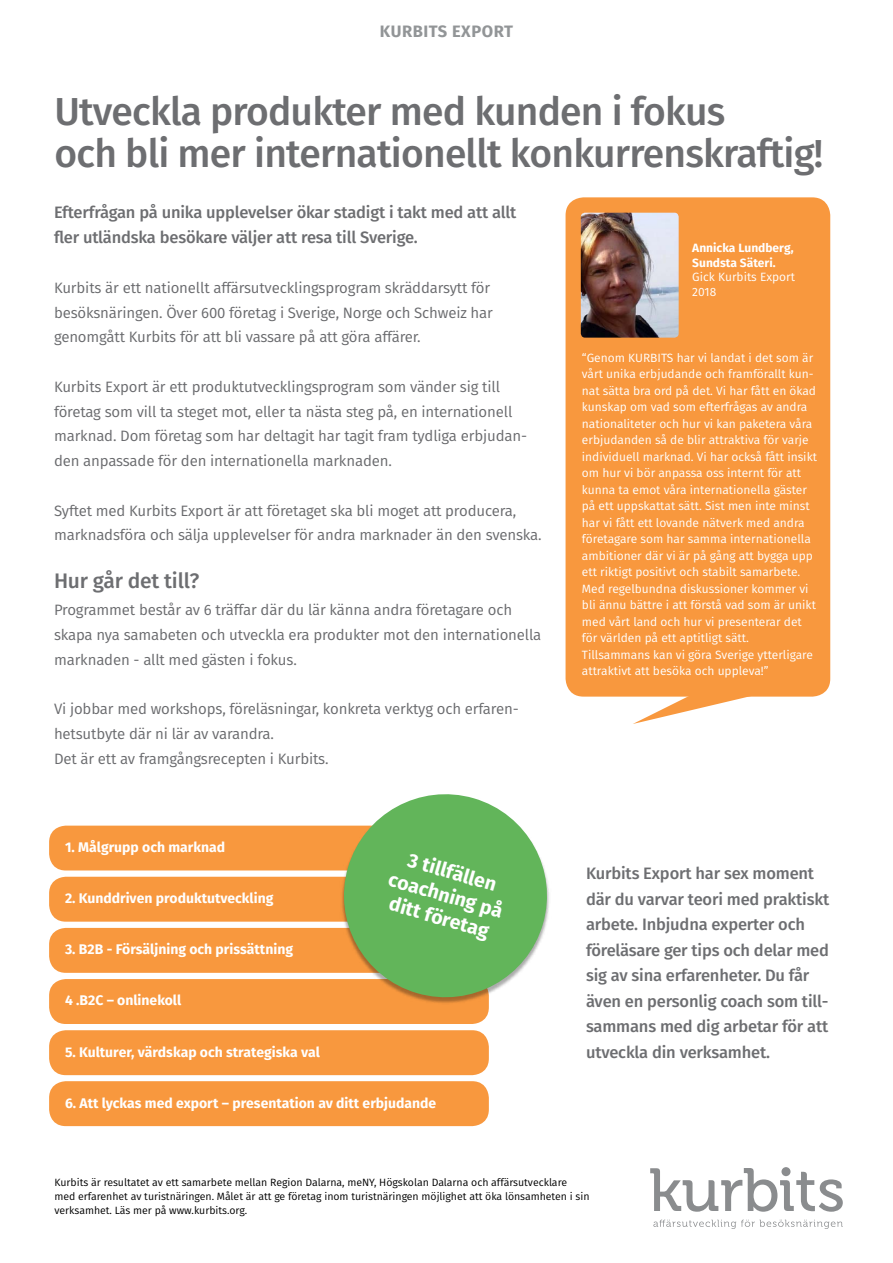
<style>
.page{position:relative;width:893px;height:1263px;background:#fff}
.page>*{position:absolute;margin:0;border:0;box-sizing:border-box;transform-origin:0 0}
.t1{font:500 39px/42px "Fira Sans";letter-spacing:-.02em;color:#6d6e71}
.t2{font:500 21px "Fira Sans";letter-spacing:-.01em;color:#6d6e71}
.t3{font:700 19.5px/23.5px "Fira Sans";color:#fff;text-align:center}
.t4{font:500 16.5px/25.5px "Fira Sans";letter-spacing:-.01em;color:#6d6e71}
.t5{font:700 16.5px "Fira Sans";letter-spacing:.03em;color:#929597}
.t6{font:15px/24.8px "Fira Sans";letter-spacing:-.01em;color:#696a6d}
.t7{font:700 13.95px "Fira Sans";color:#fff}
.t8{font:300 13.05px/19.6px "Helvetica Neue";letter-spacing:-.01em;color:#fff}
.t9{font:12px/16.5px "Fira Sans";color:#fff}
.t10{font:italic 300 12px "Helvetica Neue";color:#fff}
.t11{font:700 12px/14.4px "Fira Sans";color:#fff}
.t12{font:10.5px/14.1px "Fira Sans";color:#000}
</style>
<div class="page">
<div style="left:566px;top:197px;width:264px;height:500px;background:#f8983e;border-radius:18px"></div>
<img style="left:581px;top:213px;width:98px;height:125px">
<svg style="left:633px;top:696px;width:119px;height:28px"></svg>
<div style="left:49px;top:826px;width:440px;height:44px;background:#f8983e;border-radius:17px"></div>
<div style="left:49px;top:877px;width:440px;height:45px;background:#f8983e;border-radius:17px"></div>
<div style="left:49px;top:928px;width:440px;height:45px;background:#f8983e;border-radius:17px"></div>
<div style="left:49px;top:979px;width:440px;height:45px;background:#f8983e;border-radius:17px"></div>
<div style="left:49px;top:1030px;width:440px;height:45px;background:#f8983e;border-radius:17px"></div>
<div style="left:49px;top:1081px;width:440px;height:45px;background:#f8983e;border-radius:17px"></div>
<svg style="left:653px;top:1219px;width:190px;height:10px"></svg>
<svg style="left:650px;top:1168px;width:193px;height:44px"></svg>
<div style="left:781px;top:1167px;width:9px;height:9px;background:#8a8c8e;border-radius:50%"></div>
<svg style="left:340px;top:794px;width:209px;height:211px"></svg>
<p class="t5" style="left:380px;top:20px;width:135px">KURBITS EXPORT</p>
<h1 class="t1" style="left:55px;top:88px;width:770px">Utveckla produkter med kunden i fokus<br>och bli mer internationellt konkurrenskraftig!</h1>
<p class="t4" style="left:54px;top:198px;width:464px">Efterfrågan på unika upplevelser ökar stadigt i takt med att allt fler utländska besökare väljer att resa till Sverige.</p>
<p class="t6" style="left:54px;top:275px;width:440px">Kurbits är ett nationellt affärsutvecklingsprogram skräddarsytt för besöksnäringen. Över 600 företag i Sverige, Norge och Schweiz har genomgått Kurbits för att bli vassare på att göra affärer.</p>
<p class="t6" style="left:54px;top:374px;width:475px">Kurbits Export är ett produktutvecklingsprogram som vänder sig till företag som vill ta steget mot, eller ta nästa steg på, en internationell marknad. Dom företag som har deltagit har tagit fram tydliga erbjudan&shy;den anpassade för den internationella marknaden.</p>
<p class="t6" style="left:54px;top:498px;width:489px">Syftet med Kurbits Export är att företaget ska bli moget att producera, marknadsföra och sälja upplevelser för andra marknader än den svenska.</p>
<h2 class="t2" style="left:54px;top:563px;width:147px">Hur går det till?</h2>
<p class="t6" style="left:54px;top:597px;width:489px">Programmet består av 6 träffar där du lär känna andra företagare och skapa nya samabeten och utveckla era produkter mot den internationella marknaden - allt med gästen i fokus.</p>
<p class="t6" style="left:54px;top:696px;width:466px">Vi jobbar med workshops, föreläsningar, konkreta verktyg och erfaren&shy;hetsutbyte där ni lär av varandra.<br>Det är ett av framgångsrecepten i Kurbits.</p>
<p class="t7" style="left:65px;top:837px;width:162px">1. Målgrupp och marknad</p>
<p class="t7" style="left:65px;top:888px;width:210px">2. Kunddriven produktutveckling</p>
<p class="t7" style="left:65px;top:940px;width:229px">3. B2B - Försäljning och prissättning</p>
<p class="t7" style="left:65px;top:991px;width:118px">4 .B2C – onlinekoll</p>
<p class="t7" style="left:65px;top:1042px;width:257px">5. Kulturer, värdskap och strategiska val</p>
<p class="t7" style="left:65px;top:1093px;width:373px">6. Att lyckas med export – presentation av ditt erbjudande</p>
<h3 class="t3" style="left:399px;top:844px;width:120px;rotate:16deg">3 tillfällen coachning på ditt företag</h3>
<p class="t11" style="left:692px;top:241px;width:103px">Annicka Lundberg,<br>Sundsta Säteri.</p>
<p class="t9" style="left:692px;top:270px;width:104px;line-height:14.4px">Gick Kurbits Export<br>2018</p>
<p class="t9" style="left:582px;top:349px;width:237px">“Genom KURBITS har vi landat i det som är vårt unika erbjudande och framförallt kun&shy;nat sätta bra ord på det. Vi har fått en ökad kunskap om vad som efterfrågas av andra nationaliteter och hur vi kan paketera våra erbjudanden så de blir attraktiva för varje individuell marknad. Vi har också fått insikt om hur vi bör anpassa oss internt för att kunna ta emot våra internationella gäster på ett uppskattat sätt. Sist men inte minst har vi fått ett lovande nätverk med andra företagare som har samma internationella ambitioner där vi är på gång att bygga upp ett riktigt positivt och stabilt samarbete.<br>Med regelbundna diskussioner kommer vi bli ännu bättre i att förstå vad som är unikt med vårt land och hur vi presenterar det för världen på ett aptitligt sätt.<br>Tillsammans kan vi göra Sverige ytterligare attraktivt att besöka och uppleva!”</p>
<p class="t8" style="left:583px;top:372px;width:213px">”Det var roligt och jag såg verkligen fram emot träffarna. Jag fick bra verktyg för att kunna skapa en struktur på verksamheten. Av den ökning vi upplevt tror jag att Kurbits har bidragit med 400–500 gästnätter på årsbasis.”</p>
<p class="t10" style="left:583px;top:500px;width:206px">Björn Holmqvist, Överums Vandrarhem.</p>
<p class="t4" style="left:586px;top:860px;width:245px">Kurbits Export har sex moment där du varvar teori med praktiskt arbete. Inbjudna experter och föreläsare ger tips och delar med sig av sina erfarenheter. Du får även en personlig coach som till&shy;sammans med dig arbetar för att utveckla din verksamhet.</p>
<p class="t12" style="left:55px;top:1175px;width:536px">Kurbits är resultatet av ett samarbete mellan Region Dalarna, meNY, Högskolan Dalarna och affärsutvecklare med erfarenhet av turistnäringen. Målet är att ge företag inom turistnäringen möjlighet att öka lönsamheten i sin verksamhet. Läs mer på www.kurbits.org.</p>
</div>
